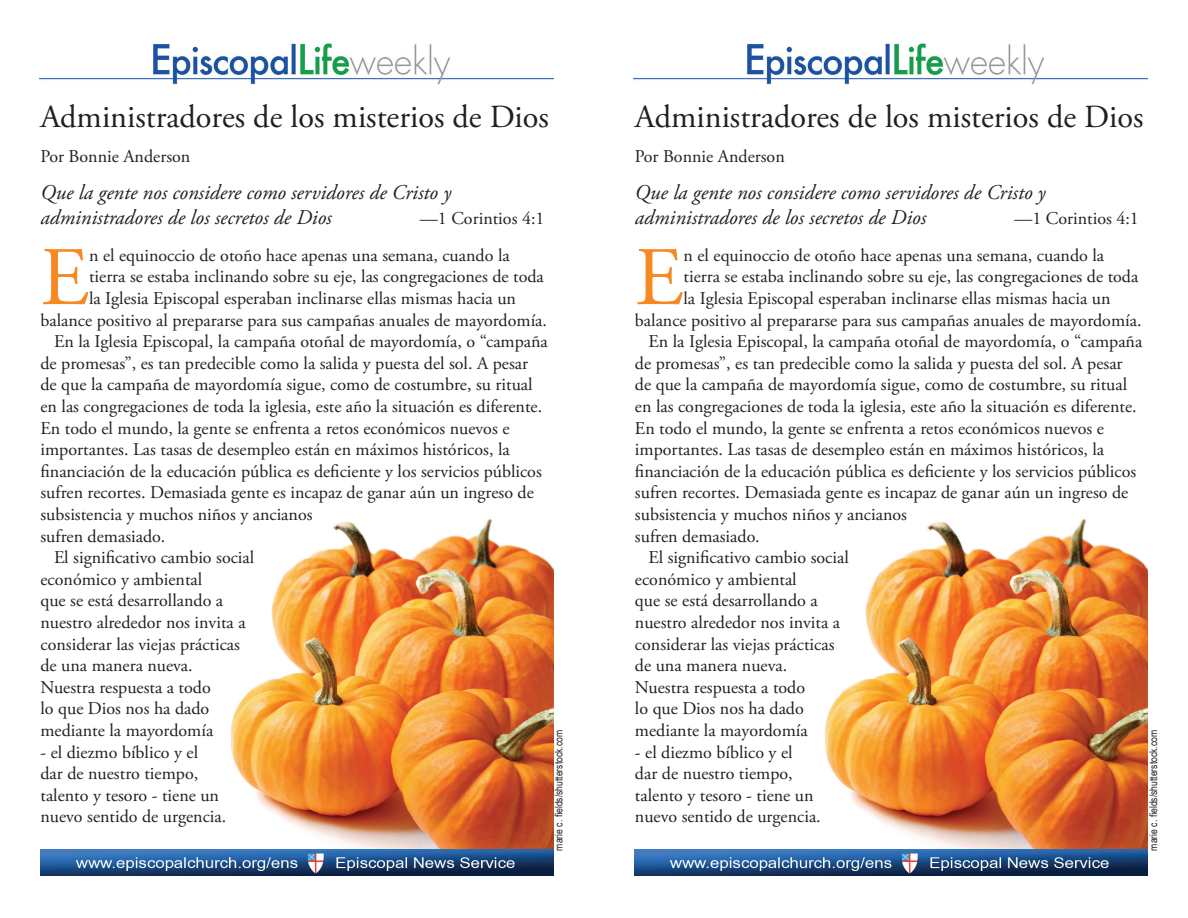
<style>
.page{position:relative;width:1188px;height:918px;background:#fff}
.page>*{position:absolute;margin:0;border:0;box-sizing:border-box;transform-origin:0 0}
.t1{font:83.1px "Adobe Garamond Pro";color:#f68922}
.t2{font:32.25px "Adobe Garamond Pro";color:#231f20}
.t3{font:italic 21px/25.2px "Adobe Garamond Pro";color:#231f20}
.t4{font:18px/21.6px "Adobe Garamond Pro";color:#231f20}
.t5{font:10.5px "Arial Narrow";color:#231f20}
</style>
<div class="page">
<img style="left:40px;top:43px;width:513px;height:42px">
<img style="left:634px;top:43px;width:514px;height:42px">
<img style="left:230px;top:519px;width:323px;height:330px">
<img style="left:40px;top:849px;width:513px;height:27px">
<img style="left:824px;top:519px;width:324px;height:334px">
<img style="left:634px;top:849px;width:513px;height:27px">
<h2 class="t2" style="left:40px;top:97px;width:510px">Administradores de los misterios de Dios</h2>
<p class="t4" style="left:40px;top:146px;width:151px">Por Bonnie Anderson</p>
<p class="t3" style="left:40px;top:180px;width:412px">Que la gente nos considere como servidores de Cristo y administradores de los secretos de Dios</p>
<p class="t4" style="left:420px;top:208px;width:126px">—1 Corintios 4:1</p>
<h1 class="t1" style="left:40px;top:228px;width:50px">E</h1>
<p class="t4" style="left:89px;top:245px;width:422px">n el equinoccio de otoño hace apenas una semana, cuando la</p>
<p class="t4" style="left:89px;top:267px;width:456px">tierra se estaba inclinando sobre su eje, las congregaciones de toda</p>
<p class="t4" style="left:89px;top:288px;width:428px">la Iglesia Episcopal esperaban inclinarse ellas mismas hacia un</p>
<p class="t4" style="left:41px;top:310px;width:508px">balance positivo al prepararse para sus campañas anuales de mayordomía.</p>
<p class="t4" style="left:54px;top:331px;width:495px">En la Iglesia Episcopal, la campaña otoñal de mayordomía, o “campaña</p>
<p class="t4" style="left:41px;top:353px;width:489px">de promesas”, es tan predecible como la salida y puesta del sol. A pesar</p>
<p class="t4" style="left:41px;top:375px;width:494px">de que la campaña de mayordomía sigue, como de costumbre, su ritual</p>
<p class="t4" style="left:41px;top:396px;width:503px">en las congregaciones de toda la iglesia, este año la situación es diferente.</p>
<p class="t4" style="left:41px;top:418px;width:471px">En todo el mundo, la gente se enfrenta a retos económicos nuevos e</p>
<p class="t4" style="left:41px;top:439px;width:471px">importantes. Las tasas de desempleo están en máximos históricos, la</p>
<p class="t4" style="left:41px;top:461px;width:503px">financiación de la educación pública es deficiente y los servicios públicos</p>
<p class="t4" style="left:41px;top:483px;width:495px">sufren recortes. Demasiada gente es incapaz de ganar aún un ingreso de</p>
<p class="t4" style="left:41px;top:504px;width:274px">subsistencia y muchos niños y ancianos</p>
<p class="t4" style="left:41px;top:526px;width:126px">sufren demasiado.</p>
<p class="t4" style="left:54px;top:547px;width:202px">El significativo cambio social</p>
<p class="t4" style="left:41px;top:569px;width:163px">económico y ambiental</p>
<p class="t4" style="left:41px;top:591px;width:184px">que se está desarrollando a</p>
<p class="t4" style="left:41px;top:612px;width:207px">nuestro alrededor nos invita a</p>
<p class="t4" style="left:41px;top:634px;width:201px">considerar las viejas prácticas</p>
<p class="t4" style="left:41px;top:655px;width:154px">de una manera nueva.</p>
<p class="t4" style="left:41px;top:677px;width:172px">Nuestra respuesta a todo</p>
<p class="t4" style="left:41px;top:699px;width:170px">lo que Dios nos ha dado</p>
<p class="t4" style="left:41px;top:720px;width:174px">mediante la mayordomía</p>
<p class="t4" style="left:41px;top:742px;width:187px">- el diezmo bíblico y el<br>dar de nuestro tiempo, talento y tesoro - tiene un nuevo sentido de urgencia.</p>
<p class="t5" style="left:551px;top:850px;width:122px;rotate:-90deg">marie c. fields/shutterstock.com</p>
<h2 class="t2" style="left:635px;top:97px;width:510px">Administradores de los misterios de Dios</h2>
<p class="t4" style="left:635px;top:146px;width:151px">Por Bonnie Anderson</p>
<p class="t3" style="left:635px;top:180px;width:412px">Que la gente nos considere como servidores de Cristo y administradores de los secretos de Dios</p>
<p class="t4" style="left:1014px;top:208px;width:126px">—1 Corintios 4:1</p>
<h1 class="t1" style="left:635px;top:228px;width:50px">E</h1>
<p class="t4" style="left:684px;top:245px;width:422px">n el equinoccio de otoño hace apenas una semana, cuando la</p>
<p class="t4" style="left:684px;top:267px;width:456px">tierra se estaba inclinando sobre su eje, las congregaciones de toda</p>
<p class="t4" style="left:684px;top:288px;width:428px">la Iglesia Episcopal esperaban inclinarse ellas mismas hacia un</p>
<p class="t4" style="left:635px;top:310px;width:508px">balance positivo al prepararse para sus campañas anuales de mayordomía.</p>
<p class="t4" style="left:648px;top:331px;width:495px">En la Iglesia Episcopal, la campaña otoñal de mayordomía, o “campaña</p>
<p class="t4" style="left:635px;top:353px;width:489px">de promesas”, es tan predecible como la salida y puesta del sol. A pesar</p>
<p class="t4" style="left:635px;top:375px;width:494px">de que la campaña de mayordomía sigue, como de costumbre, su ritual</p>
<p class="t4" style="left:635px;top:396px;width:503px">en las congregaciones de toda la iglesia, este año la situación es diferente.</p>
<p class="t4" style="left:635px;top:418px;width:471px">En todo el mundo, la gente se enfrenta a retos económicos nuevos e</p>
<p class="t4" style="left:635px;top:439px;width:471px">importantes. Las tasas de desempleo están en máximos históricos, la</p>
<p class="t4" style="left:635px;top:461px;width:503px">financiación de la educación pública es deficiente y los servicios públicos</p>
<p class="t4" style="left:635px;top:483px;width:495px">sufren recortes. Demasiada gente es incapaz de ganar aún un ingreso de</p>
<p class="t4" style="left:635px;top:504px;width:274px">subsistencia y muchos niños y ancianos</p>
<p class="t4" style="left:635px;top:526px;width:126px">sufren demasiado.</p>
<p class="t4" style="left:648px;top:547px;width:202px">El significativo cambio social</p>
<p class="t4" style="left:635px;top:569px;width:163px">económico y ambiental</p>
<p class="t4" style="left:635px;top:591px;width:184px">que se está desarrollando a</p>
<p class="t4" style="left:635px;top:612px;width:207px">nuestro alrededor nos invita a</p>
<p class="t4" style="left:635px;top:634px;width:201px">considerar las viejas prácticas</p>
<p class="t4" style="left:635px;top:655px;width:154px">de una manera nueva.</p>
<p class="t4" style="left:635px;top:677px;width:172px">Nuestra respuesta a todo</p>
<p class="t4" style="left:635px;top:699px;width:170px">lo que Dios nos ha dado</p>
<p class="t4" style="left:635px;top:720px;width:174px">mediante la mayordomía</p>
<p class="t4" style="left:635px;top:742px;width:187px">- el diezmo bíblico y el<br>dar de nuestro tiempo, talento y tesoro - tiene un nuevo sentido de urgencia.</p>
<p class="t5" style="left:1146px;top:850px;width:122px;rotate:-90deg">marie c. fields/shutterstock.com</p>
</div>
